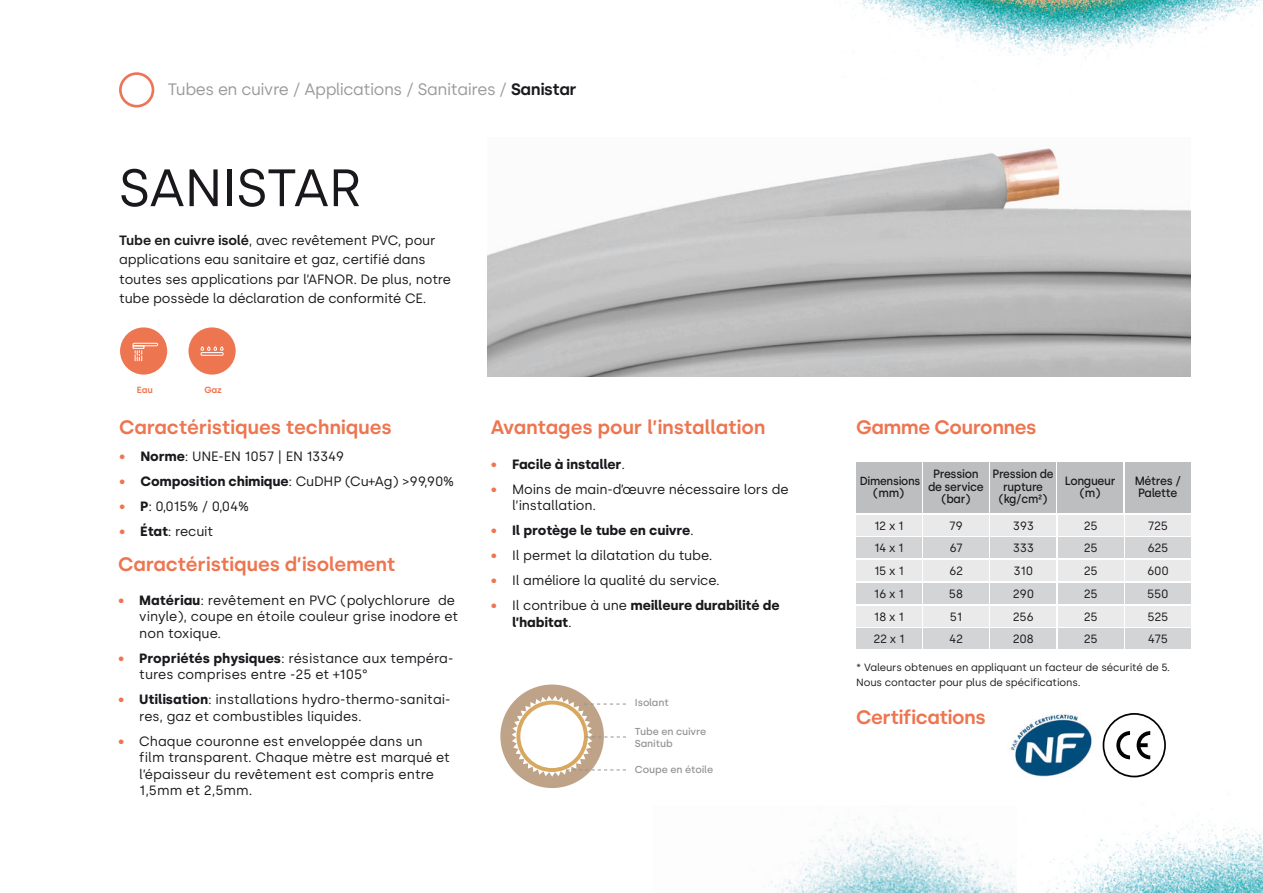
<style>
.page{position:relative;width:1263px;height:893px;background:#fff}
.page>*{position:absolute;margin:0;border:0;box-sizing:border-box;transform-origin:0 0}
.t1{font:52.5px "Silka";letter-spacing:-.01em;color:#1a181c}
.t2{font:600 19.5px "Silka";letter-spacing:-.01em;color:#ed7550}
.t3{font:16.5px "Silka";letter-spacing:-.025em;color:#9a9a9a}
.t4{font:13.5px/16.5px "Silka";letter-spacing:-.01em;color:#1a181c}
.t5{font:700 13.5px/16.5px "Silka";letter-spacing:-.01em;color:#1a181c}
.t6{font:12px "Silka";letter-spacing:-.025em;color:#1a181c}
.t7{font:500 12px/12.3px "Silka";letter-spacing:-.025em;color:#1a181c;text-align:center;scale:.95 1}
.t8{font:500 12px/12.3px "Silka";letter-spacing:-.025em;color:#1a181c;text-align:center;scale:.93 1}
.t9{font:500 11.7px "Silka";letter-spacing:-.025em;color:#1a181c;scale:.95 1}
.t10{font:10.5px/15px "Silka";letter-spacing:-.01em;color:#1a181c}
.t11{font:500 10.05px "Silka";letter-spacing:-.01em;color:#929395}
.t12{font:600 9px "Silka";letter-spacing:-.01em;color:#ed7550}
.s1{font-weight:600;color:#1a181c}
.s2{font-weight:600}
.s3{font-weight:700;color:#ed7550}
.s4{font-weight:700}
.s5{color:#ed7550}
.s6{font-weight:400}
.s7{font-weight:400;color:#ed7550}
</style>
<div class="page">
<img style="left:763px;top:816px;width:254px;height:77px">
<img style="left:1041px;top:820px;width:222px;height:73px">
<img style="left:845px;top:0;width:418px;height:59px">
<div style="left:120px;top:327px;width:47px;height:48px;background:#ed7550;border-radius:50%"></div>
<svg style="left:132px;top:343px;width:26px;height:18px"></svg>
<div style="left:188px;top:327px;width:48px;height:48px;background:#ed7550;border-radius:50%"></div>
<svg style="left:200px;top:346px;width:24px;height:5px"></svg>
<div style="left:201px;top:352px;width:22px;height:4px;border:1px solid #fff"></div>
<div style="left:500px;top:684px;width:104px;height:104px;background:#bea388;border-radius:50%"></div>
<svg style="left:512px;top:696px;width:114px;height:81px"></svg>
<svg style="left:119px;top:72px;width:35px;height:36px"></svg>
<img style="left:488px;top:148px;width:703px;height:228px">
<div style="left:856px;top:515px;width:66px;height:20px;background:#e9e9ea"></div>
<div style="left:923px;top:515px;width:66px;height:20px;background:#e9e9ea"></div>
<div style="left:991px;top:515px;width:65px;height:20px;background:#e9e9ea"></div>
<div style="left:1058px;top:515px;width:65px;height:20px;background:#e9e9ea"></div>
<div style="left:1125px;top:515px;width:66px;height:20px;background:#e9e9ea"></div>
<div style="left:856px;top:538px;width:66px;height:20px;background:#d3d4d5"></div>
<div style="left:923px;top:538px;width:66px;height:20px;background:#d3d4d5"></div>
<div style="left:991px;top:538px;width:65px;height:20px;background:#d3d4d5"></div>
<div style="left:1058px;top:538px;width:65px;height:20px;background:#d3d4d5"></div>
<div style="left:1125px;top:538px;width:66px;height:20px;background:#d3d4d5"></div>
<div style="left:856px;top:560px;width:66px;height:21px;background:#e9e9ea"></div>
<div style="left:923px;top:560px;width:66px;height:21px;background:#e9e9ea"></div>
<div style="left:991px;top:560px;width:65px;height:21px;background:#e9e9ea"></div>
<div style="left:1058px;top:560px;width:65px;height:21px;background:#e9e9ea"></div>
<div style="left:1125px;top:560px;width:66px;height:21px;background:#e9e9ea"></div>
<div style="left:856px;top:583px;width:66px;height:21px;background:#d3d4d5"></div>
<div style="left:856px;top:606px;width:66px;height:20px;background:#eaeaea"></div>
<div style="left:856px;top:629px;width:66px;height:20px;background:#d3d4d5"></div>
<div style="left:923px;top:583px;width:66px;height:21px;background:#d3d4d5"></div>
<div style="left:923px;top:606px;width:66px;height:20px;background:#eaeaea"></div>
<div style="left:923px;top:629px;width:66px;height:20px;background:#d3d4d5"></div>
<div style="left:991px;top:583px;width:65px;height:21px;background:#d3d4d5"></div>
<div style="left:991px;top:606px;width:65px;height:20px;background:#eaeaea"></div>
<div style="left:991px;top:629px;width:65px;height:20px;background:#d3d4d5"></div>
<div style="left:1058px;top:583px;width:65px;height:21px;background:#d3d4d5"></div>
<div style="left:1058px;top:606px;width:65px;height:20px;background:#eaeaea"></div>
<div style="left:1058px;top:629px;width:65px;height:20px;background:#d3d4d5"></div>
<div style="left:1125px;top:583px;width:66px;height:21px;background:#d3d4d5"></div>
<div style="left:1125px;top:606px;width:66px;height:20px;background:#eaeaea"></div>
<div style="left:1125px;top:629px;width:66px;height:20px;background:#d3d4d5"></div>
<div style="left:856px;top:462px;width:65px;height:50px;background:#bdbebf"></div>
<div style="left:923px;top:462px;width:65px;height:50px;background:#bdbebf"></div>
<div style="left:990px;top:462px;width:66px;height:50px;background:#bdbebf"></div>
<div style="left:1057px;top:462px;width:66px;height:50px;background:#bdbebf"></div>
<div style="left:1125px;top:462px;width:65px;height:50px;background:#bdbebf"></div>
<img style="left:1010px;top:714px;width:93px;height:63px">
<svg style="left:1103px;top:713px;width:63px;height:64px"></svg>
<p class="t3" style="left:168px;top:79px;width:410px">Tubes en cuivre / Applications / Sanitaires / <span class="s1">Sanistar</span></p>
<p class="t1" style="left:119px;top:157px;width:244px">SANISTAR</p>
<p class="t4" style="left:119px;top:230px;width:334px;line-height:19.5px"><span class="s2">Tube en cuivre isolé</span>, avec revêtement PVC, pour applications eau sanitaire et gaz, certifié dans toutes ses applications par l’AFNOR. De plus, notre tube possède la déclaration de conformité CE.</p>
<p class="t12" style="left:137px;top:384px;width:18px">Eau</p>
<p class="t12" style="left:204px;top:384px;width:19px">Gaz</p>
<p class="t2" style="left:119px;top:416px;width:274px">Caractéristiques techniques</p>
<p class="t4" style="left:119px;top:448px;width:227px"><span class="s3">•</span> <span class="s4">Norme</span>: UNE-EN 1057 | EN 13349</p>
<p class="t4" style="left:119px;top:473px;width:337px"><span class="s3">•</span> <span class="s4">Composition chimique</span>: CuDHP (Cu+Ag) &gt;99,90%</p>
<p class="t4" style="left:119px;top:498px;width:132px"><span class="s3">•</span> <span class="s4">P</span>: 0,015% / 0,04%</p>
<p class="t4" style="left:119px;top:523px;width:96px"><span class="s3">•</span> <span class="s4">État</span>: recuit</p>
<p class="t2" style="left:118px;top:552px;width:279px">Caractéristiques d’isolement</p>
<p class="t4" style="left:139px;top:592px;width:321px;text-indent:-21px"><span class="s3">•</span> <span class="s4">Matériau</span>: revêtement en PVC (polychlorure de vinyle), coupe en étoile couleur grise inodore et non toxique.</p>
<p class="t4" style="left:139px;top:650px;width:316px;text-indent:-21px"><span class="s3">•</span> <span class="s4">Propriétés physiques</span>: résistance aux tempéra&shy;tures comprises entre -25 et +105°</p>
<p class="t4" style="left:139px;top:691px;width:313px;text-indent:-21px"><span class="s3">•</span> <span class="s4">Utilisation</span>: installations hydro-thermo-sanitai&shy;res, gaz et combustibles liquides.</p>
<p class="t4" style="left:139px;top:733px;width:312px;text-indent:-21px"><span class="s5">•</span> Chaque couronne est enveloppée dans un film transparent. Chaque mètre est marqué et l’épaisseur du revêtement est compris entre 1,5mm et 2,5mm.</p>
<p class="t2" style="left:491px;top:416px;width:276px">Avantages pour l’installation</p>
<p class="t2" style="left:856px;top:416px;width:182px">Gamme Couronnes</p>
<p class="t5" style="left:491px;top:455px;width:136px"><span class="s5">•</span> Facile à installer<span class="s6">.</span></p>
<p class="t4" style="left:512px;top:480px;width:278px;text-indent:-21px"><span class="s5">•</span> Moins de main-d’œuvre nécessaire lors de l’installation.</p>
<p class="t5" style="left:491px;top:522px;width:205px"><span class="s5">•</span> Il protège le tube en cuivre<span class="s6">.</span></p>
<p class="t4" style="left:491px;top:547px;width:223px"><span class="s5">•</span> Il permet la dilatation du tube.</p>
<p class="t4" style="left:491px;top:572px;width:230px"><span class="s5">•</span> Il améliore la qualité du service.</p>
<p class="t5" style="left:512px;top:597px;width:269px;text-indent:-21px"><span class="s7">•</span> <span class="s6">Il contribue à une</span> meilleure durabilité de l’habitat<span class="s6">.</span></p>
<p class="t7" style="left:928px;top:468px;width:60px">Pression de service (bar)</p>
<p class="t8" style="left:993px;top:468px;width:67px">Pression de rupture (kg/cm²)</p>
<p class="t7" style="left:1065px;top:474px;width:55px">Longueur</p>
<p class="t7" style="left:1135px;top:474px;width:50px;text-align:left">Métres /<br>Palette</p>
<p class="t9" style="left:860px;top:474px;width:65px">Dimensions</p>
<p class="t7" style="left:873px;top:487px;width:34px">(mm)</p>
<p class="t7" style="left:1080px;top:487px;width:23px">(m)</p>
<p class="t6" style="left:874px;top:518px;width:31px">12 x 1</p>
<p class="t6" style="left:949px;top:518px;width:15px">79</p>
<p class="t6" style="left:1013px;top:518px;width:23px">393</p>
<p class="t6" style="left:874px;top:541px;width:31px">14 x 1</p>
<p class="t6" style="left:949px;top:541px;width:15px">67</p>
<p class="t6" style="left:1013px;top:541px;width:23px">333</p>
<p class="t6" style="left:874px;top:564px;width:31px">15 x 1</p>
<p class="t6" style="left:949px;top:564px;width:16px">62</p>
<p class="t6" style="left:1014px;top:564px;width:21px">310</p>
<p class="t6" style="left:874px;top:587px;width:31px">16 x 1</p>
<p class="t6" style="left:949px;top:587px;width:16px">58</p>
<p class="t6" style="left:1013px;top:587px;width:23px">290</p>
<p class="t6" style="left:874px;top:609px;width:31px">18 x 1</p>
<p class="t6" style="left:950px;top:609px;width:14px">51</p>
<p class="t6" style="left:1013px;top:609px;width:23px">256</p>
<p class="t6" style="left:873px;top:632px;width:33px">22 x 1</p>
<p class="t6" style="left:949px;top:632px;width:15px">42</p>
<p class="t6" style="left:1013px;top:632px;width:23px">208</p>
<p class="t6" style="left:1084px;top:518px;width:16px">25</p>
<p class="t6" style="left:1148px;top:518px;width:22px">725</p>
<p class="t6" style="left:1084px;top:541px;width:16px">25</p>
<p class="t6" style="left:1147px;top:541px;width:23px">625</p>
<p class="t6" style="left:1084px;top:564px;width:16px">25</p>
<p class="t6" style="left:1147px;top:564px;width:23px">600</p>
<p class="t6" style="left:1084px;top:587px;width:16px">25</p>
<p class="t6" style="left:1147px;top:587px;width:23px">550</p>
<p class="t6" style="left:1084px;top:609px;width:16px">25</p>
<p class="t6" style="left:1147px;top:609px;width:23px">525</p>
<p class="t6" style="left:1084px;top:632px;width:16px">25</p>
<p class="t6" style="left:1148px;top:632px;width:22px">475</p>
<p class="t11" style="left:635px;top:697px;width:35px">Isolant</p>
<p class="t11" style="left:635px;top:725px;width:73px">Tube en cuivre</p>
<p class="t11" style="left:635px;top:737px;width:39px">Sanitub</p>
<p class="t11" style="left:635px;top:763px;width:80px">Coupe en étoile</p>
<p class="t10" style="left:856px;top:660px;width:315px">* Valeurs obtenues en appliquant un facteur de sécurité de 5.<br>Nous contacter pour plus de spécifications.</p>
<p class="t2" style="left:856px;top:705px;width:131px">Certifications</p>
</div>
